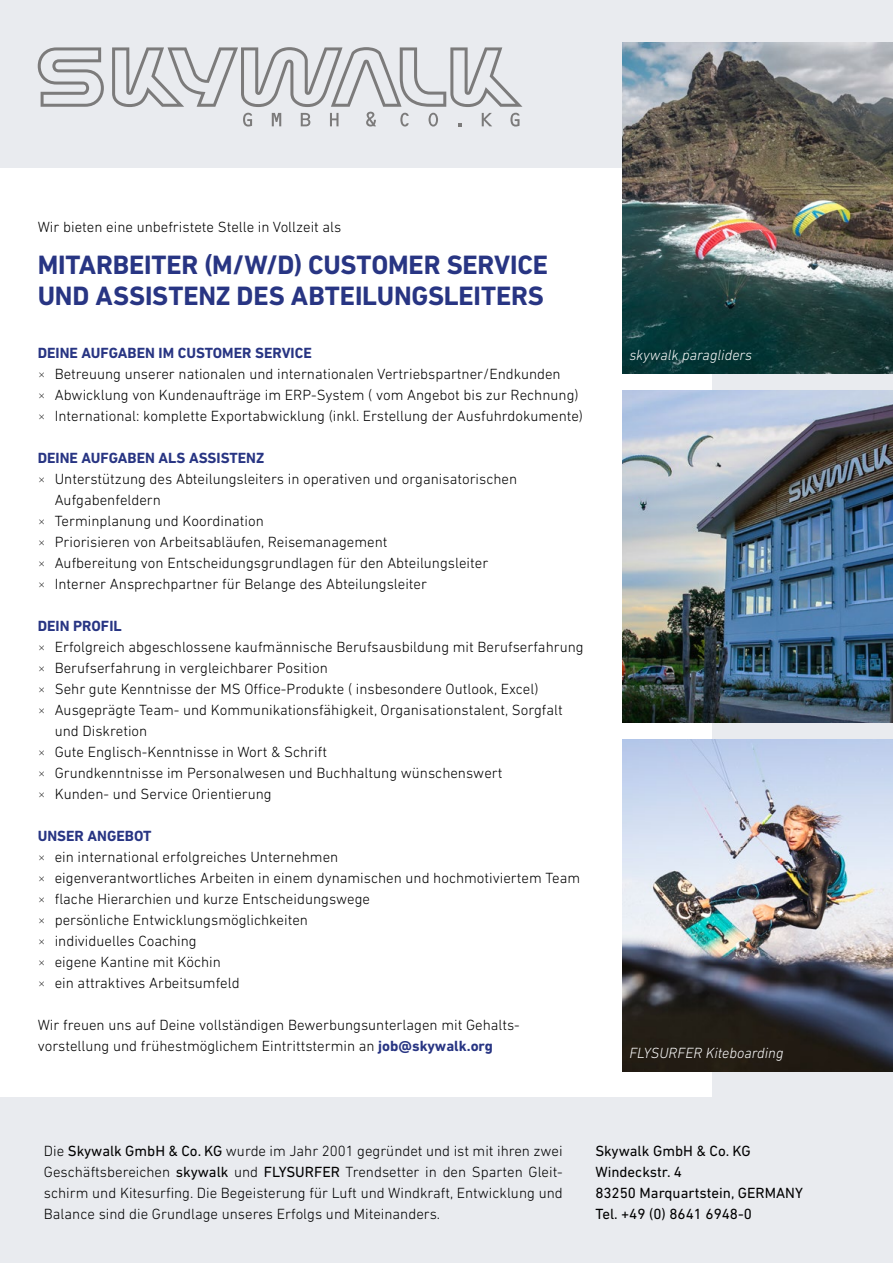
<style>
.page{position:relative;width:893px;height:1263px;background:#e9ebef}
.page>*{position:absolute;margin:0;border:0;box-sizing:border-box;transform-origin:0 0}
.t1{font:700 27px/31.5px "DIN Next LT Pro";letter-spacing:-.005em;color:#283583}
.t2{font:300 15px/21px "DIN Next LT Pro";color:#000}
.t3{font:15px/21px "DIN Next LT Pro";color:#000}
.t4{font:italic 300 15px "DIN Next LT Pro";color:#fff}
.t5{font:700 15px "DIN Next LT Pro";color:#283583}
.s1{font-weight:700;color:#283583}
.s2{font-weight:200}
.s3{font-weight:400}
</style>
<div class="page">
<div style="left:0;top:169px;width:711px;height:927px;background:#fff"></div>
<img style="left:622px;top:42px;width:271px;height:332px">
<svg style="left:38px;top:47px;width:66px;height:60px"></svg>
<svg style="left:112px;top:47px;width:410px;height:80px"></svg>
<img style="left:622px;top:391px;width:271px;height:332px">
<img style="left:622px;top:740px;width:271px;height:332px">
<p class="t2" style="left:38px;top:216px;width:305px">Wir bieten eine unbefristete Stelle in Vollzeit als</p>
<h1 class="t1" style="left:38px;top:248px;width:512px">MITARBEITER (M/W/D) CUSTOMER SERVICE<br>UND ASSISTENZ DES ABTEILUNGSLEITERS</h1>
<p class="t2" style="left:38px;top:342px;width:547px"><span class="s1">DEINE AUFGABEN IM CUSTOMER SERVICE<br></span><span class="s2">×</span> Betreuung unserer nationalen und internationalen Vertriebspartner/Endkunden<br><span class="s2">×</span> Abwicklung von Kundenaufträge im ERP-System ( vom Angebot bis zur Rechnung) <span class="s2">×</span> International: komplette Exportabwicklung (inkl. Erstellung der Ausfuhrdokumente)</p>
<p class="t5" style="left:38px;top:449px;width:228px">DEINE AUFGABEN ALS ASSISTENZ</p>
<p class="t2" style="left:38px;top:468px;width:481px"><span class="s2">×</span> Unterstützung des Abteilungsleiters in operativen und organisatorischen</p>
<p class="t2" style="left:55px;top:489px;width:108px">Aufgabenfeldern</p>
<p class="t2" style="left:38px;top:510px;width:228px"><span class="s2">×</span> Terminplanung und Koordination</p>
<p class="t2" style="left:38px;top:531px;width:351px"><span class="s2">×</span> Priorisieren von Arbeitsabläufen, Reisemanagement</p>
<p class="t2" style="left:38px;top:552px;width:452px"><span class="s2">×</span> Aufbereitung von Entscheidungsgrundlagen für den Abteilungsleiter</p>
<p class="t2" style="left:38px;top:573px;width:391px"><span class="s2">×</span> Interner Ansprechpartner für Belange des Abteilungsleiter</p>
<p class="t5" style="left:38px;top:617px;width:86px">DEIN PROFIL</p>
<p class="t2" style="left:38px;top:636px;width:547px"><span class="s2">×</span> Erfolgreich abgeschlossene kaufmännische Berufsausbildung mit Berufserfahrung</p>
<p class="t2" style="left:38px;top:657px;width:292px"><span class="s2">×</span> Berufserfahrung in vergleichbarer Position</p>
<p class="t2" style="left:38px;top:678px;width:502px"><span class="s2">×</span> Sehr gute Kenntnisse der MS Office-Produkte ( insbesondere Outlook, Excel)</p>
<p class="t2" style="left:38px;top:699px;width:527px"><span class="s2">×</span> Ausgeprägte Team- und Kommunikationsfähigkeit, Organisationstalent, Sorgfalt</p>
<p class="t2" style="left:55px;top:720px;width:94px">und Diskretion</p>
<p class="t2" style="left:38px;top:741px;width:291px"><span class="s2">×</span> Gute Englisch-Kenntnisse in Wort &amp; Schrift</p>
<p class="t2" style="left:38px;top:762px;width:466px"><span class="s2">×</span> Grundkenntnisse im Personalwesen und Buchhaltung wünschenswert</p>
<p class="t2" style="left:38px;top:783px;width:236px"><span class="s2">×</span> Kunden- und Service Orientierung</p>
<p class="t2" style="left:38px;top:825px;width:544px"><span class="s1">UNSER ANGEBOT<br></span><span class="s2">×</span> ein international erfolgreiches Unternehmen<br><span class="s2">×</span> eigenverantwortliches Arbeiten in einem dynamischen und hochmotiviertem Team <span class="s2">×</span> flache Hierarchien und kurze Entscheidungswege<br><span class="s2">×</span> persönliche Entwicklungsmöglichkeiten<br><span class="s2">×</span> individuelles Coaching<br><span class="s2">×</span> eigene Kantine mit Köchin<br><span class="s2">×</span> ein attraktives Arbeitsumfeld</p>
<p class="t2" style="left:38px;top:1014px;width:484px">Wir freuen uns auf Deine vollständigen Bewerbungsunterlagen mit Gehalts&shy;vorstellung und frühestmöglichem Eintrittstermin an <span class="s1">job@skywalk.org</span></p>
<p class="t4" style="left:629px;top:346px;width:124px">skywalk paragliders</p>
<p class="t4" style="left:629px;top:1044px;width:156px">FLYSURFER Kiteboarding</p>
<p class="t2" style="left:44px;top:1140px;width:520px;text-align:justify">Die <span class="s3">Skywalk GmbH &amp; Co. KG</span> wurde im Jahr 2001 gegründet und ist mit ihren zwei Geschäftsbereichen <span class="s3">skywalk</span> und <span class="s3">FLYSURFER</span> Trendsetter in den Sparten Gleit&shy;schirm und Kitesurfing. Die Begeisterung für Luft und Windkraft, Entwicklung und Balance sind die Grundlage unseres Erfolgs und Miteinanders.</p>
<p class="t3" style="left:595px;top:1140px;width:209px">Skywalk GmbH &amp; Co. KG<br>Windeckstr. 4<br>83250 Marquartstein, GERMANY<br>Tel. +49 (0) 8641 6948-0</p>
</div>
